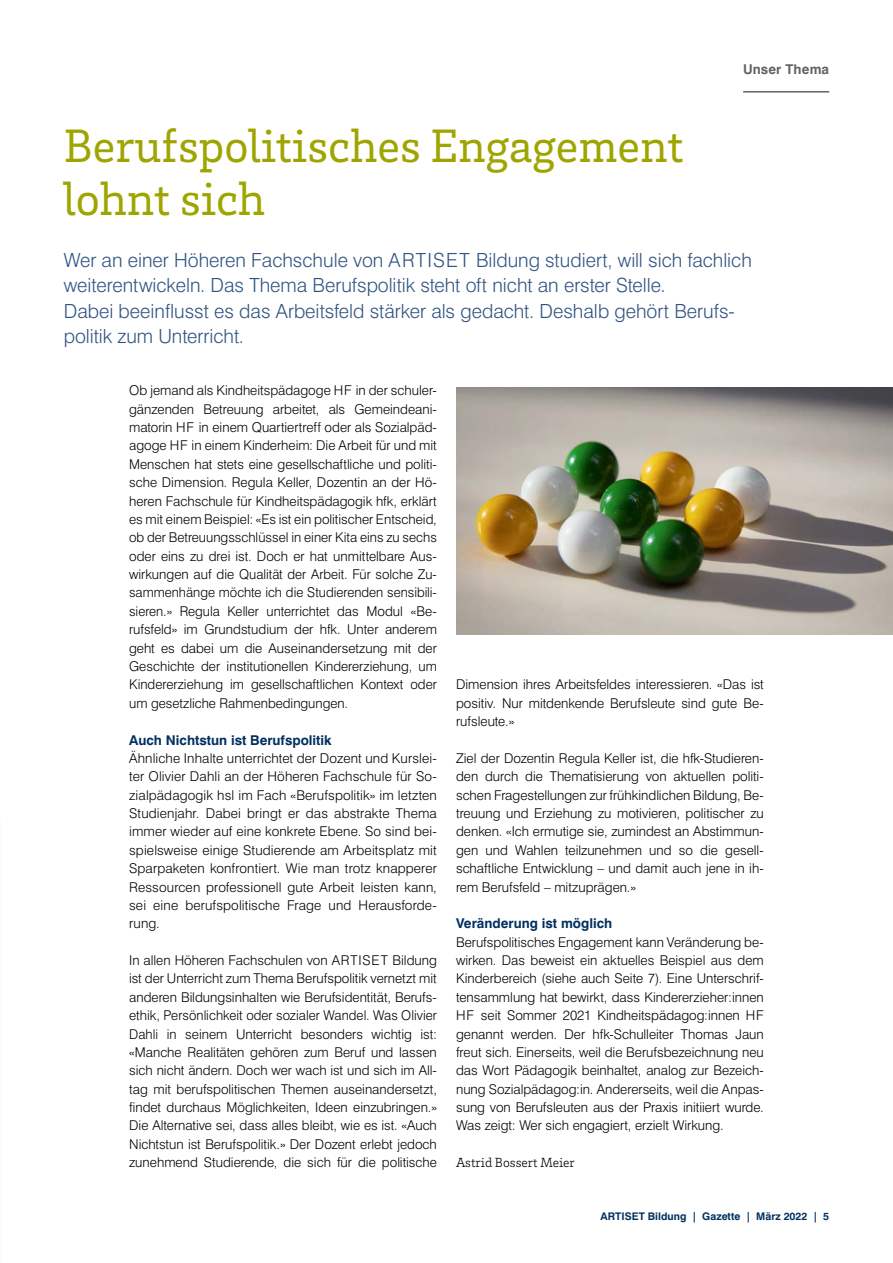
<style>
.page{position:relative;width:893px;height:1263px;background:#fff}
.page>*{position:absolute;margin:0;border:0;box-sizing:border-box;transform-origin:0 0}
.Haupttitel{font:48px/52.5px "Brix Slab";color:#9fa500}
._03_Lead{font:300 19.5px/25.5px "Swiss 721 BT";color:#305481}
._05_GT{font:300 13.5px/18.3px "Swiss 721 BT";color:#000;text-align:justify}
._04_Zwischentitel{font:700 13.5px "Swiss 721 BT";color:#003060}
._06_Autor{font:300 13.5px "Brix Slab";color:#000}
.t1{font:700 13.5px "Swiss 721 BT";letter-spacing:.01em;color:#626463}
.t2{font:700 10.5px "Swiss 721 BT";color:#003060}
</style>
<div class="page">
<img style="left:456px;top:387px;width:437px;height:247px">
<hr style="left:743px;top:91px;width:86px;height:2px;background:#626463">
<p class="t1" style="left:743px;top:61px;width:88px">Unser Thema</p>
<p class="Haupttitel" style="left:64px;top:118px;width:621px">Berufspolitisches Engagement lohnt sich</p>
<p class="_03_Lead" style="left:64px;top:247px;width:690px">Wer an einer Höheren Fachschule von ARTISET Bildung studiert, will sich fachlich weiterentwickeln. Das Thema Berufspolitik steht oft nicht an erster Stelle.<br>Dabei beeinflusst es das Arbeitsfeld stärker als gedacht. Deshalb gehört Berufs&shy;politik zum Unterricht.</p>
<p class="_05_GT" style="left:129px;top:381px;width:309px">Ob jemand als Kindheitspädagoge HF in der schuler&shy;gänzenden Betreuung arbeitet, als Gemeindeani&shy;matorin HF in einem Quartiertreff oder als Sozialpäd&shy;agoge HF in einem Kinderheim: Die Arbeit für und mit Menschen hat stets eine gesellschaftliche und politi&shy;sche Dimension. Regula Keller, Dozentin an der Hö&shy;heren Fachschule für Kindheitspädagogik hfk, erklärt es mit einem Beispiel: «Es ist ein politischer Entscheid, ob der Betreuungsschlüssel in einer Kita eins zu sechs oder eins zu drei ist. Doch er hat unmittelbare Aus&shy;wirkungen auf die Qualität der Arbeit. Für solche Zu&shy;sammenhänge möchte ich die Studierenden sensibili&shy;sieren.» Regula Keller unterrichtet das Modul «Be&shy;rufsfeld» im Grundstudium der hfk. Unter anderem geht es dabei um die Auseinandersetzung mit der Geschichte der institutionellen Kindererziehung, um Kindererziehung im gesellschaftlichen Kontext oder um gesetzliche Rahmenbedingungen.</p>
<p class="_04_Zwischentitel" style="left:129px;top:731px;width:204px">Auch Nichtstun ist Berufspolitik</p>
<p class="_05_GT" style="left:129px;top:749px;width:309px">Ähnliche Inhalte unterrichtet der Dozent und Kurslei&shy;ter Olivier Dahli an der Höheren Fachschule für So&shy;zialpädagogik hsl im Fach «Berufspolitik» im letzten Studienjahr. Dabei bringt er das abstrakte Thema immer wieder auf eine konkrete Ebene. So sind bei&shy;spielsweise einige Studierende am Arbeitsplatz mit Sparpaketen konfrontiert. Wie man trotz knapperer Ressourcen professionell gute Arbeit leisten kann, sei eine berufspolitische Frage und Herausforde&shy;rung.</p>
<p class="_05_GT" style="left:129px;top:951px;width:309px">In allen Höheren Fachschulen von ARTISET Bildung ist der Unterricht zum Thema Berufspolitik vernetzt mit anderen Bildungsinhalten wie Berufsidentität, Berufs&shy;ethik, Persönlichkeit oder sozialer Wandel. Was Olivier Dahli in seinem Unterricht besonders wichtig ist: «Manche Realitäten gehören zum Beruf und lassen sich nicht ändern. Doch wer wach ist und sich im All&shy;tag mit berufspolitischen Themen auseinandersetzt, findet durchaus Möglichkeiten, Ideen einzubringen.» Die Alternative sei, dass alles bleibt, wie es ist. «Auch Nichtstun ist Berufspolitik.» Der Dozent erlebt jedoch zunehmend Studierende, die sich für die politische</p>
<p class="_05_GT" style="left:456px;top:675px;width:309px">Dimension ihres Arbeitsfeldes interessieren. «Das ist positiv. Nur mitdenkende Berufsleute sind gute Be&shy;rufsleute.»</p>
<p class="_05_GT" style="left:456px;top:749px;width:309px">Ziel der Dozentin Regula Keller ist, die hfk-Studieren&shy;den durch die Thematisierung von aktuellen politi&shy;schen Fragestellungen zur frühkindlichen Bildung, Be&shy;treuung und Erziehung zu motivieren, politischer zu denken. «Ich ermutige sie, zumindest an Abstimmun&shy;gen und Wahlen teilzunehmen und so die gesell&shy;schaftliche Entwicklung – und damit auch jene in ih&shy;rem Berufsfeld – mitzuprägen.»</p>
<p class="_04_Zwischentitel" style="left:456px;top:915px;width:158px">Veränderung ist möglich</p>
<p class="_05_GT" style="left:456px;top:932px;width:309px">Berufspolitisches Engagement kann Veränderung be&shy;wirken. Das beweist ein aktuelles Beispiel aus dem Kinderbereich (siehe auch Seite 7). Eine Unterschrif&shy;tensammlung hat bewirkt, dass Kindererzieher:innen HF seit Sommer 2021 Kindheitspädagog:innen HF genannt werden. Der hfk-Schulleiter Thomas Jaun freut sich. Einerseits, weil die Berufsbezeichnung neu das Wort Pädagogik beinhaltet, analog zur Bezeich&shy;nung Sozialpädagog:in. Andererseits, weil die Anpas&shy;sung von Berufsleuten aus der Praxis initiiert wurde.<br>Was zeigt: Wer sich engagiert, erzielt Wirkung.</p>
<p class="_06_Autor" style="left:456px;top:1154px;width:120px">Astrid Bossert Meier</p>
<p class="t2" style="left:600px;top:1210px;width:230px">ARTISET Bildung | Gazette | März 2022 | 5</p>
</div>
